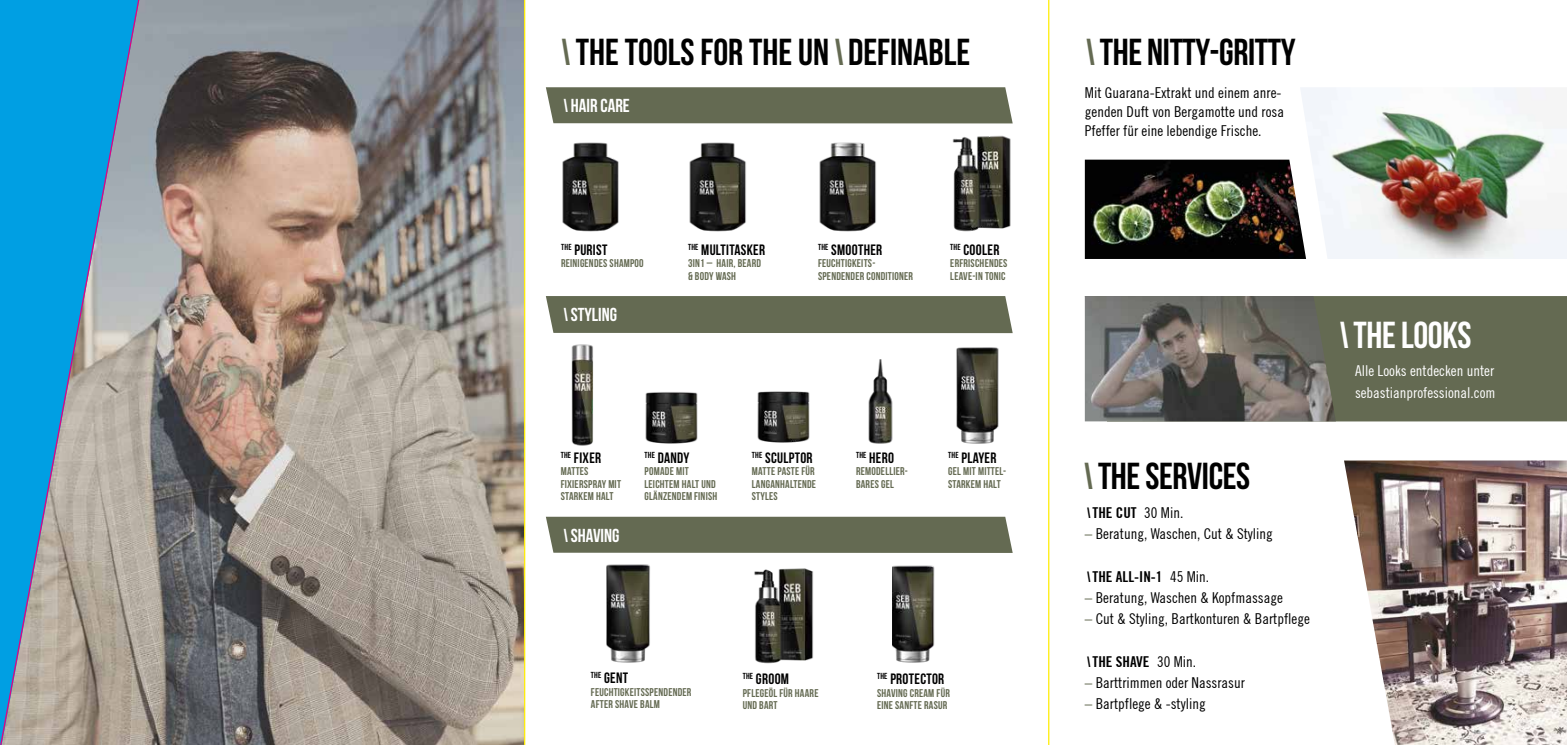
<style>
.page{position:relative;width:1567px;height:745px;background:#fff}
.page>*{position:absolute;margin:0;border:0;box-sizing:border-box;transform-origin:0 0}
.t1{font:700 37.5px "Bebas Neue";letter-spacing:-.01em;color:#000}
.t2{font:700 37.5px "Bebas Neue";letter-spacing:-.01em;color:#fff}
.t3{font:700 18.75px "Bebas Neue";color:#fff}
.t4{font:condensed 15px/18.8px "Trade Gothic No.18";color:#000}
.t5{font:700 15px "Bebas Neue";letter-spacing:.02em;color:#000}
.t6{font:condensed 15px/21.2px "Trade Gothic No.18";color:#fff}
.t7{font:700 condensed 15px "Trade Gothic No.20";color:#000}
.t8{font:700 11.25px/12.5px "Bebas Neue";letter-spacing:.02em;color:#646a52}
.s1{font-style:italic;color:#646a52}
.s2{font-style:italic}
.s3{font-family:"Bebas Neue";font-style:italic;font-stretch:normal}
.s4{font-family:"Trade Gothic No.18";font-weight:400}
.s5{color:#646a52}
</style>
<div class="page">
<img style="left:1084px;top:159px;width:215px;height:100px">
<div style="left:1335px;top:296px;width:231px;height:125px;background:#646a52"></div>
<img style="left:142px;top:0;width:382px;height:744px">
<img style="left:1344px;top:460px;width:222px;height:284px">
<img style="left:571px;top:344px;width:23px;height:102px">
<img style="left:956px;top:347px;width:43px;height:97px">
<img style="left:645px;top:392px;width:52px;height:52px">
<img style="left:757px;top:391px;width:52px;height:52px">
<img style="left:868px;top:359px;width:25px;height:85px">
<div style="left:546px;top:296px;width:466px;height:37px;background:#646a52"></div>
<img style="left:606px;top:564px;width:44px;height:99px">
<img style="left:754px;top:568px;width:59px;height:96px">
<img style="left:892px;top:565px;width:43px;height:98px">
<div style="left:546px;top:516px;width:466px;height:36px;background:#646a52"></div>
<img style="left:562px;top:142px;width:57px;height:90px">
<img style="left:819px;top:142px;width:57px;height:90px">
<img style="left:689px;top:142px;width:57px;height:90px">
<img style="left:952px;top:135px;width:59px;height:97px">
<div style="left:546px;top:87px;width:466px;height:36px;background:#646a52"></div>
<img style="left:1299px;top:88px;width:267px;height:171px">
<img style="left:1084px;top:296px;width:251px;height:125px">
<hr style="left:524px;top:0;width:1px;height:744px;background:#ffed00">
<hr style="left:1048px;top:0;width:1px;height:744px;background:#ffed00">
<svg style="left:0;top:0;width:142px;height:744px;background:#5aa4c2"></svg>
<h1 class="t1" style="left:555px;top:31px;width:416px"><span class="s1">\</span>THE TOOLS FOR THE UN<span class="s1">\</span>DEFINABLE</h1>
<h2 class="t3" style="left:560px;top:95px;width:70px"><span class="s2">\</span>HAIR CARE</h2>
<h3 class="t5" style="left:561px;top:241px;width:48px"><sup>THE</sup> PURIST</h3>
<p class="t8" style="left:561px;top:257px;width:84px">REINIGENDES SHAMPOO</p>
<h2 class="t3" style="left:560px;top:304px;width:58px"><span class="s2">\</span>STYLING</h2>
<h3 class="t5" style="left:688px;top:241px;width:79px"><sup>THE</sup> MULTITASKER</h3>
<p class="t8" style="left:688px;top:257px;width:75px">3IN1 – HAIR, BEARD &amp; BODY WASH</p>
<h3 class="t5" style="left:818px;top:241px;width:66px"><sup>THE</sup> SMOOTHER</h3>
<p class="t8" style="left:818px;top:257px;width:97px">FEUCHTIGKEITS-<br>SPENDENDER CONDITIONER</p>
<h3 class="t5" style="left:950px;top:241px;width:51px"><sup>THE</sup> COOLER</h3>
<p class="t8" style="left:950px;top:257px;width:59px">ERFRISCHENDES<br>LEAVE-IN TONIC</p>
<h3 class="t5" style="left:560px;top:449px;width:42px"><sup>THE</sup> FIXER</h3>
<p class="t8" style="left:560px;top:465px;width:62px">MATTES<br>FIXIERSPRAY MIT<br>STARKEM HALT</p>
<h2 class="t3" style="left:560px;top:524px;width:60px"><span class="s2">\</span>SHAVING</h2>
<h3 class="t5" style="left:644px;top:449px;width:46px"><sup>THE</sup> DANDY</h3>
<p class="t8" style="left:644px;top:465px;width:74px">POMADE MIT<br>LEICHTEM HALT UND<br>GLÄNZENDEM FINISH</p>
<h3 class="t5" style="left:751px;top:449px;width:62px"><sup>THE</sup> SCULPTOR</h3>
<p class="t8" style="left:751px;top:465px;width:66px;text-align:justify">MATTE PASTE FÜR LANGANHALTENDE STYLES</p>
<h3 class="t5" style="left:856px;top:449px;width:40px"><sup>THE</sup> HERO</h3>
<p class="t8" style="left:856px;top:465px;width:53px">REMODELLIER-<br>BARES GEL</p>
<h3 class="t5" style="left:948px;top:449px;width:50px"><sup>THE</sup> PLAYER</h3>
<p class="t8" style="left:948px;top:465px;width:59px">GEL MIT MITTEL-<br>STARKEM HALT</p>
<h3 class="t5" style="left:591px;top:669px;width:39px"><sup>THE</sup> GENT</h3>
<p class="t8" style="left:591px;top:685px;width:102px">FEUCHTIGKEITSSPENDENDER<br>AFTER SHAVE BALM</p>
<h3 class="t5" style="left:742px;top:670px;width:48px"><sup>THE</sup> GROOM</h3>
<p class="t8" style="left:742px;top:686px;width:77px">PFLEGEÖL FÜR HAARE<br>UND BART</p>
<h3 class="t5" style="left:877px;top:670px;width:69px"><sup>THE</sup> PROTECTOR</h3>
<p class="t8" style="left:877px;top:686px;width:74px">SHAVING CREAM FÜR<br>EINE SANFTE RASUR</p>
<h1 class="t1" style="left:1080px;top:31px;width:217px"><span class="s1">\</span>THE NITTY-GRITTY</h1>
<h3 class="t4" style="left:1084px;top:83px;width:201px">Mit Guarana-Extrakt und einem anre&shy;genden Duft von Bergamotte und rosa<br>Pfeffer für eine lebendige Frische.</h3>
<h1 class="t1" style="left:1078px;top:455px;width:173px"><span class="s1">\</span>THE SERVICES</h1>
<h3 class="t7" style="left:1084px;top:503px;width:100px"><span class="s3">\</span>THE CUT <span class="s4">30 Min.</span></h3>
<h3 class="t4" style="left:1084px;top:523px;width:189px"><span class="s5">–</span> Beratung, Waschen, Cut &amp; Styling</h3>
<h3 class="t7" style="left:1084px;top:566px;width:126px"><span class="s3">\</span>THE ALL-IN-1 <span class="s4">45 Min.</span></h3>
<h3 class="t4" style="left:1084px;top:587px;width:199px"><span class="s5">–</span> Beratung, Waschen &amp; Kopfmassage</h3>
<h3 class="t4" style="left:1084px;top:608px;width:226px"><span class="s5">–</span> Cut &amp; Styling, Bartkonturen &amp; Bartpflege</h3>
<h3 class="t7" style="left:1084px;top:651px;width:113px"><span class="s3">\</span>THE SHAVE <span class="s4">30 Min.</span></h3>
<h3 class="t4" style="left:1084px;top:672px;width:161px"><span class="s5">–</span> Barttrimmen oder Nassrasur</h3>
<h3 class="t4" style="left:1084px;top:693px;width:122px"><span class="s5">–</span> Bartpflege &amp; -styling</h3>
<h1 class="t2" style="left:1334px;top:314px;width:139px"><span class="s2">\</span>THE LOOKS</h1>
<h3 class="t6" style="left:1354px;top:360px;width:142px">Alle Looks entdecken unter sebastianprofessional.com</h3>
</div>
